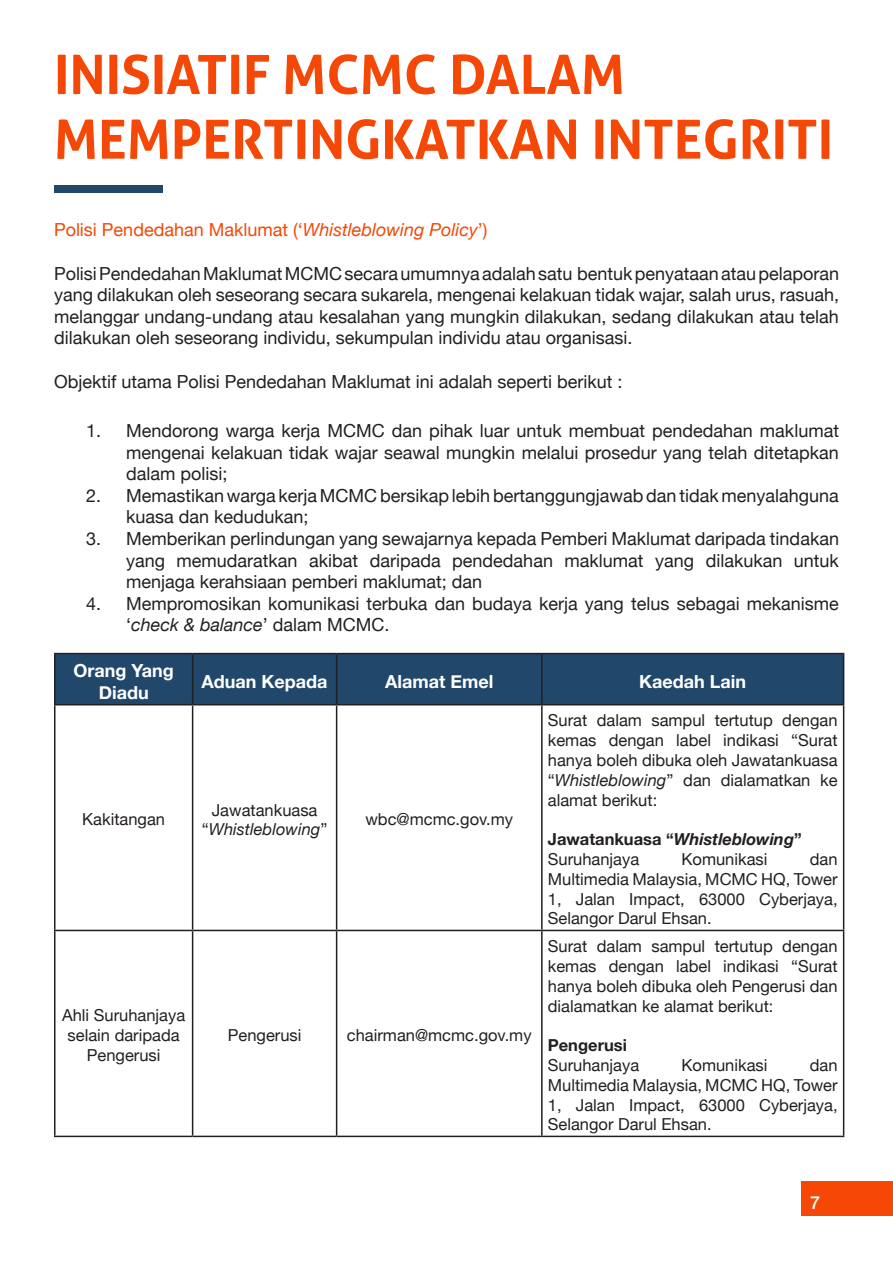
<style>
.page{position:relative;width:893px;height:1263px;background:#fff}
.page>*{position:absolute;margin:0;border:0;box-sizing:border-box;transform-origin:0 0}
.t1{font:700 54px "Aller";color:#f54705}
.t2{font:18px/21.6px "Helvetica Neue";color:#231f20;text-align:justify}
.t3{font:18px "Helvetica Neue";color:#f54705}
.t4{font:700 18px/21.6px "Helvetica Neue";color:#fff;text-align:center}
.t5{font:500 18px "Helvetica Neue";color:#fff}
.t6{font:16.5px/19.8px "Helvetica Neue";color:#231f20;text-align:justify}
.t7{font:700 16.5px "Helvetica Neue";color:#231f20}
.t8{font:italic 16.5px "Helvetica Neue";color:#231f20}
.s1{font-style:italic}
.s2{font-style:normal}
</style>
<div class="page">
<div style="left:801px;top:1181px;width:92px;height:35px;background:#f54705"></div>
<div style="left:54px;top:186px;width:109px;height:7px;background:#21476b"></div>
<div style="left:56px;top:654px;width:787px;height:50px;background:#21476b"></div>
<hr style="left:54px;top:653px;width:139px;height:1px;background:#231f20">
<hr style="left:54px;top:654px;width:2px;height:50px;background:#231f20">
<hr style="left:193px;top:653px;width:144px;height:1px;background:#231f20">
<hr style="left:192px;top:654px;width:1px;height:50px;background:#231f20">
<hr style="left:337px;top:653px;width:205px;height:1px;background:#231f20">
<hr style="left:336px;top:654px;width:1px;height:50px;background:#231f20">
<hr style="left:542px;top:653px;width:302px;height:1px;background:#231f20">
<hr style="left:541px;top:654px;width:2px;height:50px;background:#231f20">
<hr style="left:843px;top:654px;width:1px;height:50px;background:#231f20">
<hr style="left:54px;top:704px;width:139px;height:1px;background:#231f20">
<hr style="left:54px;top:705px;width:2px;height:225px;background:#231f20">
<hr style="left:193px;top:704px;width:144px;height:1px;background:#231f20">
<hr style="left:192px;top:705px;width:1px;height:225px;background:#231f20">
<hr style="left:337px;top:704px;width:205px;height:1px;background:#231f20">
<hr style="left:336px;top:705px;width:1px;height:225px;background:#231f20">
<hr style="left:542px;top:704px;width:302px;height:1px;background:#231f20">
<hr style="left:541px;top:705px;width:2px;height:225px;background:#231f20">
<hr style="left:843px;top:705px;width:1px;height:225px;background:#231f20">
<hr style="left:54px;top:930px;width:139px;height:1px;background:#231f20">
<hr style="left:54px;top:931px;width:2px;height:205px;background:#231f20">
<hr style="left:193px;top:930px;width:144px;height:1px;background:#231f20">
<hr style="left:192px;top:931px;width:1px;height:205px;background:#231f20">
<hr style="left:337px;top:930px;width:205px;height:1px;background:#231f20">
<hr style="left:336px;top:931px;width:1px;height:205px;background:#231f20">
<hr style="left:542px;top:930px;width:302px;height:1px;background:#231f20">
<hr style="left:541px;top:931px;width:2px;height:205px;background:#231f20">
<hr style="left:843px;top:931px;width:1px;height:205px;background:#231f20">
<hr style="left:54px;top:1136px;width:139px;height:1px;background:#231f20">
<hr style="left:193px;top:1136px;width:144px;height:1px;background:#231f20">
<hr style="left:337px;top:1136px;width:205px;height:1px;background:#231f20">
<hr style="left:542px;top:1136px;width:302px;height:1px;background:#231f20">
<p class="t1" style="left:54px;top:41px;width:572px">INISIATIF MCMC DALAM</p>
<p class="t1" style="left:54px;top:106px;width:781px">MEMPERTINGKATKAN INTEGRITI</p>
<p class="t3" style="left:54px;top:217px;width:435px">Polisi Pendedahan Maklumat (‘<span class="s1">Whistleblowing Policy</span>’)</p>
<p class="t2" style="left:54px;top:263px;width:786px">Polisi Pendedahan Maklumat MCMC secara umumnya adalah satu bentuk penyataan atau pelaporan yang dilakukan oleh seseorang secara sukarela, mengenai kelakuan tidak wajar, salah urus, rasuah, melanggar undang-undang atau kesalahan yang mungkin dilakukan, sedang dilakukan atau telah dilakukan oleh seseorang individu, sekumpulan individu atau organisasi.</p>
<p class="t2" style="left:54px;top:371px;width:570px">Objektif utama Polisi Pendedahan Maklumat ini adalah seperti berikut :</p>
<p class="t2" style="left:86px;top:421px;width:17px">1.</p>
<p class="t2" style="left:86px;top:486px;width:17px">2.</p>
<p class="t2" style="left:86px;top:529px;width:17px">3.</p>
<p class="t2" style="left:86px;top:594px;width:17px">4.</p>
<p class="t2" style="left:126px;top:421px;width:714px">Mendorong warga kerja MCMC dan pihak luar untuk membuat pendedahan maklumat mengenai kelakuan tidak wajar seawal mungkin melalui prosedur yang telah ditetapkan dalam polisi;</p>
<p class="t2" style="left:126px;top:486px;width:714px">Memastikan warga kerja MCMC bersikap lebih bertanggungjawab dan tidak menyalahguna kuasa dan kedudukan;</p>
<p class="t2" style="left:126px;top:529px;width:714px">Memberikan perlindungan yang sewajarnya kepada Pemberi Maklumat daripada tindakan yang memudaratkan akibat daripada pendedahan maklumat yang dilakukan untuk menjaga kerahsiaan pemberi maklumat; dan</p>
<p class="t2" style="left:126px;top:594px;width:714px">Mempromosikan komunikasi terbuka dan budaya kerja yang telus sebagai mekanisme ‘<span class="s1">check &amp; balance</span>’ dalam MCMC.</p>
<p class="t4" style="left:73px;top:660px;width:102px">Orang Yang<br>Diadu</p>
<p class="t4" style="left:202px;top:671px;width:127px">Aduan Kepada</p>
<p class="t4" style="left:385px;top:671px;width:110px">Alamat Emel</p>
<p class="t4" style="left:639px;top:671px;width:108px">Kaedah Lain</p>
<p class="t6" style="left:82px;top:811px;width:84px">Kakitangan</p>
<p class="t6" style="left:62px;top:1007px;width:125px;text-align:center">Ahli Suruhanjaya selain daripada<br>Pengerusi</p>
<p class="t6" style="left:212px;top:801px;width:107px">Jawatankuasa</p>
<p class="t8" style="left:202px;top:817px;width:127px"><span class="s2">“</span>Whistleblowing<span class="s2">”</span></p>
<p class="t6" style="left:365px;top:811px;width:149px">wbc@mcmc.gov.my</p>
<p class="t6" style="left:228px;top:1026px;width:75px">Pengerusi</p>
<p class="t6" style="left:347px;top:1026px;width:186px">chairman@mcmc.gov.my</p>
<p class="t6" style="left:548px;top:712px;width:291px">Surat dalam sampul tertutup dengan kemas dengan label indikasi “Surat hanya boleh dibuka oleh Jawatankuasa “<span class="s1">Whistleblowing</span>” dan dialamatkan ke alamat berikut:</p>
<p class="t7" style="left:548px;top:826px;width:255px">Jawatankuasa “<span class="s1">Whistleblowing</span>”</p>
<p class="t6" style="left:548px;top:850px;width:93px">Suruhanjaya</p>
<p class="t6" style="left:682px;top:850px;width:87px">Komunikasi</p>
<p class="t6" style="left:548px;top:850px;width:291px;text-indent:262px">dan Multimedia Malaysia, MCMC HQ, Tower 1, Jalan Impact, 63000 Cyberjaya, Selangor Darul Ehsan.</p>
<p class="t6" style="left:548px;top:937px;width:291px">Surat dalam sampul tertutup dengan kemas dengan label indikasi “Surat hanya boleh dibuka oleh Pengerusi dan dialamatkan ke alamat berikut:</p>
<p class="t7" style="left:548px;top:1032px;width:81px">Pengerusi</p>
<p class="t6" style="left:548px;top:1056px;width:93px">Suruhanjaya</p>
<p class="t6" style="left:682px;top:1056px;width:87px">Komunikasi</p>
<p class="t6" style="left:548px;top:1056px;width:291px;text-indent:262px">dan Multimedia Malaysia, MCMC HQ, Tower 1, Jalan Impact, 63000 Cyberjaya, Selangor Darul Ehsan.</p>
<p class="t5" style="left:810px;top:1188px;width:12px">7</p>
</div>
